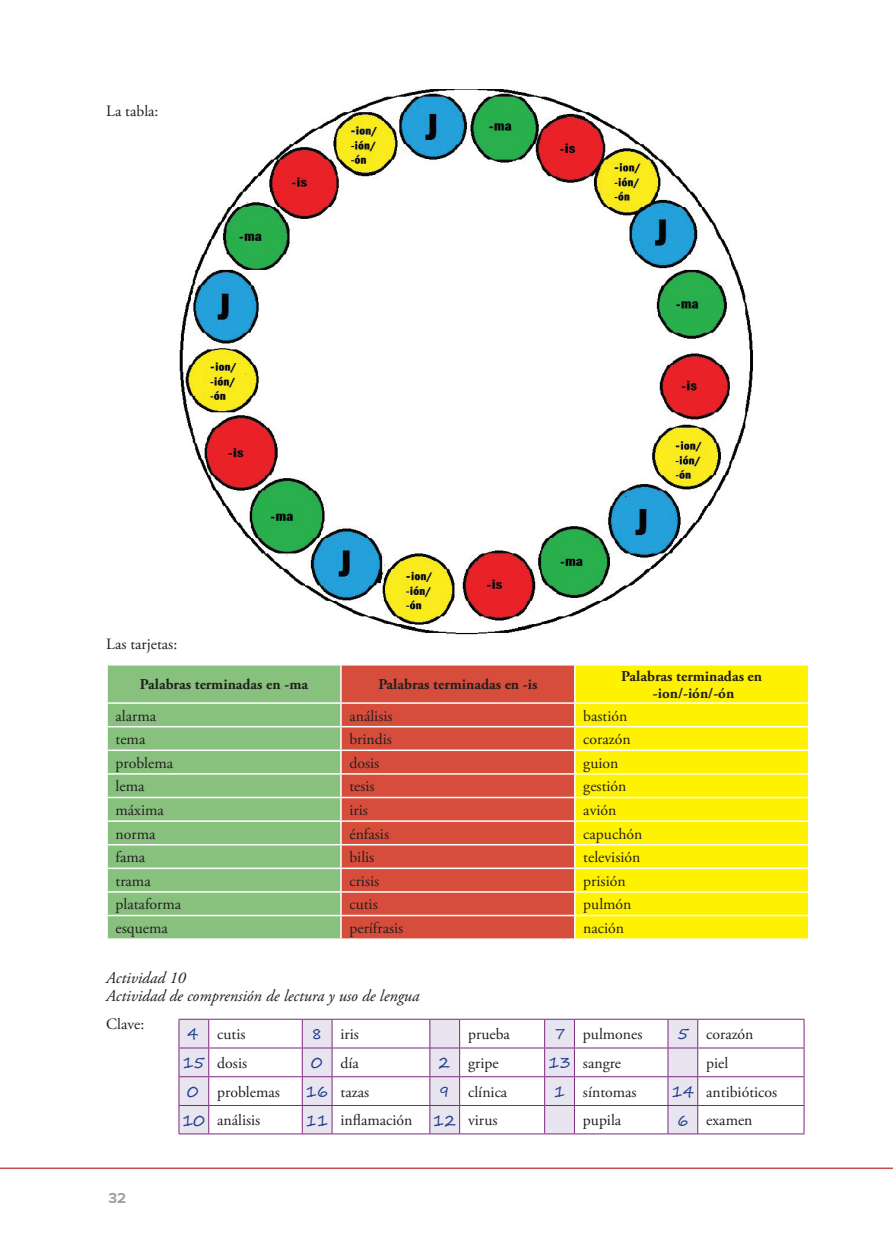
<style>
.page{position:relative;width:893px;height:1259px;background:#fff}
.page>*{position:absolute;margin:0;border:0;box-sizing:border-box;transform-origin:0 0}
.t1{font:italic 16.5px/18.8px "Adobe Garamond Pro";color:#231f20}
.t2{font:15.75px "Adobe Garamond Pro";color:#231f20}
.t3{font:700 15px/16.5px "Adobe Garamond Pro";color:#231f20;text-align:center}
.t4{font:700 15px "Proxima Nova";color:#9fa1a4}
.s1{font-family:"Segoe Script";color:#25408e}
</style>
<div class="page">
<hr style="left:0;top:1167px;width:893px;height:2px;background:#c1504e">
<div style="left:108px;top:665px;width:232px;height:273px;background:#87c17d"></div>
<div style="left:342px;top:665px;width:232px;height:273px;background:#d74d3b"></div>
<div style="left:576px;top:665px;width:232px;height:273px;background:#fff200"></div>
<hr style="left:106px;top:702px;width:235px;height:2px;background:#fff">
<hr style="left:341px;top:702px;width:234px;height:2px;background:#fff">
<hr style="left:575px;top:702px;width:234px;height:2px;background:#fff">
<hr style="left:106px;top:726px;width:235px;height:1px;background:#fff">
<hr style="left:341px;top:726px;width:234px;height:1px;background:#fff">
<hr style="left:575px;top:726px;width:234px;height:1px;background:#fff">
<hr style="left:106px;top:749px;width:235px;height:2px;background:#fff">
<hr style="left:341px;top:749px;width:234px;height:2px;background:#fff">
<hr style="left:575px;top:749px;width:234px;height:2px;background:#fff">
<hr style="left:106px;top:773px;width:235px;height:1px;background:#fff">
<hr style="left:341px;top:773px;width:234px;height:1px;background:#fff">
<hr style="left:575px;top:773px;width:234px;height:1px;background:#fff">
<hr style="left:106px;top:797px;width:235px;height:1px;background:#fff">
<hr style="left:341px;top:797px;width:234px;height:1px;background:#fff">
<hr style="left:575px;top:797px;width:234px;height:1px;background:#fff">
<hr style="left:106px;top:820px;width:235px;height:2px;background:#fff">
<hr style="left:341px;top:820px;width:234px;height:2px;background:#fff">
<hr style="left:575px;top:820px;width:234px;height:2px;background:#fff">
<hr style="left:106px;top:844px;width:235px;height:1px;background:#fff">
<hr style="left:341px;top:844px;width:234px;height:1px;background:#fff">
<hr style="left:575px;top:844px;width:234px;height:1px;background:#fff">
<hr style="left:106px;top:867px;width:235px;height:2px;background:#fff">
<hr style="left:341px;top:867px;width:234px;height:2px;background:#fff">
<hr style="left:575px;top:867px;width:234px;height:2px;background:#fff">
<hr style="left:106px;top:891px;width:235px;height:1px;background:#fff">
<hr style="left:341px;top:891px;width:234px;height:1px;background:#fff">
<hr style="left:575px;top:891px;width:234px;height:1px;background:#fff">
<hr style="left:106px;top:914px;width:235px;height:2px;background:#fff">
<hr style="left:341px;top:914px;width:234px;height:2px;background:#fff">
<hr style="left:575px;top:914px;width:234px;height:2px;background:#fff">
<svg style="left:808px;top:727px;width:1px;height:190px"></svg>
<svg style="left:180px;top:1020px;width:517px;height:113px"></svg>
<hr style="left:179px;top:1019px;width:30px;height:1px;background:#7d277d">
<hr style="left:209px;top:1019px;width:93px;height:1px;background:#7d277d">
<hr style="left:302px;top:1019px;width:30px;height:1px;background:#7d277d">
<hr style="left:332px;top:1019px;width:98px;height:1px;background:#7d277d">
<hr style="left:430px;top:1019px;width:30px;height:1px;background:#7d277d">
<hr style="left:460px;top:1019px;width:85px;height:1px;background:#7d277d">
<hr style="left:574px;top:1019px;width:94px;height:1px;background:#7d277d">
<hr style="left:668px;top:1019px;width:30px;height:1px;background:#7d277d">
<hr style="left:698px;top:1019px;width:106px;height:1px;background:#7d277d">
<hr style="left:179px;top:1047px;width:30px;height:1px;background:#7d277d">
<hr style="left:209px;top:1047px;width:93px;height:1px;background:#7d277d">
<hr style="left:302px;top:1047px;width:30px;height:1px;background:#7d277d">
<hr style="left:332px;top:1047px;width:98px;height:1px;background:#7d277d">
<hr style="left:430px;top:1047px;width:30px;height:1px;background:#7d277d">
<hr style="left:460px;top:1047px;width:85px;height:1px;background:#7d277d">
<hr style="left:574px;top:1047px;width:94px;height:1px;background:#7d277d">
<hr style="left:668px;top:1047px;width:30px;height:1px;background:#7d277d">
<hr style="left:698px;top:1047px;width:106px;height:1px;background:#7d277d">
<hr style="left:179px;top:1076px;width:30px;height:1px;background:#7d277d">
<hr style="left:209px;top:1076px;width:93px;height:1px;background:#7d277d">
<hr style="left:302px;top:1076px;width:30px;height:1px;background:#7d277d">
<hr style="left:332px;top:1076px;width:98px;height:1px;background:#7d277d">
<hr style="left:430px;top:1076px;width:30px;height:1px;background:#7d277d">
<hr style="left:460px;top:1076px;width:85px;height:1px;background:#7d277d">
<hr style="left:574px;top:1076px;width:94px;height:1px;background:#7d277d">
<hr style="left:668px;top:1076px;width:30px;height:1px;background:#7d277d">
<hr style="left:698px;top:1076px;width:106px;height:1px;background:#7d277d">
<svg style="left:179px;top:1019px;width:1px;height:114px"></svg>
<hr style="left:179px;top:1105px;width:30px;height:1px;background:#7d277d">
<hr style="left:179px;top:1133px;width:30px;height:1px;background:#7d277d">
<svg style="left:208px;top:1019px;width:1px;height:114px"></svg>
<hr style="left:209px;top:1105px;width:93px;height:1px;background:#7d277d">
<hr style="left:209px;top:1133px;width:93px;height:1px;background:#7d277d">
<svg style="left:302px;top:1019px;width:1px;height:114px"></svg>
<hr style="left:302px;top:1105px;width:30px;height:1px;background:#7d277d">
<hr style="left:302px;top:1133px;width:30px;height:1px;background:#7d277d">
<svg style="left:332px;top:1019px;width:1px;height:114px"></svg>
<hr style="left:332px;top:1105px;width:98px;height:1px;background:#7d277d">
<hr style="left:332px;top:1133px;width:98px;height:1px;background:#7d277d">
<svg style="left:429px;top:1019px;width:1px;height:114px"></svg>
<hr style="left:430px;top:1105px;width:30px;height:1px;background:#7d277d">
<hr style="left:430px;top:1133px;width:30px;height:1px;background:#7d277d">
<svg style="left:459px;top:1019px;width:1px;height:114px"></svg>
<hr style="left:460px;top:1105px;width:85px;height:1px;background:#7d277d">
<hr style="left:460px;top:1133px;width:85px;height:1px;background:#7d277d">
<svg style="left:544px;top:1019px;width:31px;height:115px;background:#ded2e4"></svg>
<hr style="left:574px;top:1105px;width:94px;height:1px;background:#7d277d">
<hr style="left:574px;top:1133px;width:94px;height:1px;background:#7d277d">
<svg style="left:668px;top:1019px;width:1px;height:114px"></svg>
<hr style="left:668px;top:1105px;width:30px;height:1px;background:#7d277d">
<hr style="left:668px;top:1133px;width:30px;height:1px;background:#7d277d">
<svg style="left:697px;top:1019px;width:1px;height:114px"></svg>
<hr style="left:698px;top:1105px;width:106px;height:1px;background:#7d277d">
<svg style="left:804px;top:1019px;width:1px;height:114px"></svg>
<hr style="left:698px;top:1133px;width:106px;height:1px;background:#7d277d">
<img style="left:179px;top:89px;width:573px;height:546px">
<p class="t2" style="left:106px;top:104px;width:54px">La tabla:</p>
<p class="t2" style="left:106px;top:638px;width:72px">Las tarjetas:</p>
<p class="t3" style="left:140px;top:677px;width:170px">Palabras terminadas en -ma</p>
<p class="t3" style="left:378px;top:677px;width:161px">Palabras terminadas en -is</p>
<p class="t3" style="left:621px;top:669px;width:142px">Palabras terminadas en -ion/-ión/-ón</p>
<p class="t2" style="left:116px;top:709px;width:42px">alarma</p>
<p class="t2" style="left:349px;top:709px;width:45px">análisis</p>
<p class="t2" style="left:583px;top:709px;width:46px">bastión</p>
<p class="t2" style="left:116px;top:733px;width:31px">tema</p>
<p class="t2" style="left:349px;top:733px;width:44px">brindis</p>
<p class="t2" style="left:583px;top:733px;width:49px">corazón</p>
<p class="t2" style="left:116px;top:756px;width:59px">problema</p>
<p class="t2" style="left:349px;top:756px;width:31px">dosis</p>
<p class="t2" style="left:583px;top:756px;width:37px">guion</p>
<p class="t2" style="left:116px;top:780px;width:31px">lema</p>
<p class="t2" style="left:349px;top:780px;width:27px">tesis</p>
<p class="t2" style="left:583px;top:780px;width:45px">gestión</p>
<p class="t2" style="left:116px;top:804px;width:50px">máxima</p>
<p class="t2" style="left:349px;top:804px;width:20px">iris</p>
<p class="t2" style="left:583px;top:804px;width:35px">avión</p>
<p class="t2" style="left:116px;top:827px;width:42px">norma</p>
<p class="t2" style="left:349px;top:827px;width:41px">énfasis</p>
<p class="t2" style="left:583px;top:827px;width:61px">capuchón</p>
<p class="t2" style="left:116px;top:851px;width:31px">fama</p>
<p class="t2" style="left:349px;top:851px;width:26px">bilis</p>
<p class="t2" style="left:583px;top:851px;width:59px">televisión</p>
<p class="t2" style="left:116px;top:874px;width:37px">trama</p>
<p class="t2" style="left:349px;top:874px;width:31px">crisis</p>
<p class="t2" style="left:583px;top:874px;width:44px">prisión</p>
<p class="t2" style="left:116px;top:898px;width:67px">plataforma</p>
<p class="t2" style="left:349px;top:898px;width:30px">cutis</p>
<p class="t2" style="left:583px;top:898px;width:50px">pulmón</p>
<p class="t2" style="left:116px;top:922px;width:54px">esquema</p>
<p class="t2" style="left:349px;top:922px;width:55px">perífrasis</p>
<p class="t2" style="left:583px;top:922px;width:42px">nación</p>
<p class="t1" style="left:106px;top:969px;width:315px">Actividad 10<br>Actividad de comprensión de lectura y uso de lengua</p>
<p class="t2" style="left:106px;top:1018px;width:40px">Clave:</p>
<p class="t2" style="left:187px;top:1028px;width:60px"><span class="s1">4</span> cutis</p>
<p class="t2" style="left:311px;top:1028px;width:49px"><span class="s1">8</span> iris</p>
<p class="t2" style="left:468px;top:1028px;width:44px">prueba</p>
<p class="t2" style="left:554px;top:1028px;width:90px"><span class="s1">7</span> pulmones</p>
<p class="t2" style="left:677px;top:1028px;width:78px"><span class="s1">5</span> corazón</p>
<p class="t2" style="left:183px;top:1057px;width:66px"><span class="s1">15</span> dosis</p>
<p class="t2" style="left:311px;top:1057px;width:49px"><span class="s1">0</span> día</p>
<p class="t2" style="left:439px;top:1057px;width:61px"><span class="s1">2</span> gripe</p>
<p class="t2" style="left:548px;top:1057px;width:74px"><span class="s1">13</span> sangre</p>
<p class="t2" style="left:706px;top:1057px;width:24px">piel</p>
<p class="t2" style="left:187px;top:1085px;width:94px"><span class="s1">0</span> problemas</p>
<p class="t2" style="left:306px;top:1085px;width:65px"><span class="s1">16</span> tazas</p>
<p class="t2" style="left:439px;top:1085px;width:70px"><span class="s1">9</span> clínica</p>
<p class="t2" style="left:554px;top:1085px;width:84px"><span class="s1">1</span> síntomas</p>
<p class="t2" style="left:671px;top:1085px;width:107px"><span class="s1">14</span> antibióticos</p>
<p class="t2" style="left:182px;top:1114px;width:80px"><span class="s1">10</span> análisis</p>
<p class="t2" style="left:306px;top:1114px;width:108px"><span class="s1">11</span> inflamación</p>
<p class="t2" style="left:433px;top:1114px;width:66px"><span class="s1">12</span> virus</p>
<p class="t2" style="left:583px;top:1114px;width:40px">pupila</p>
<p class="t2" style="left:677px;top:1114px;width:77px"><span class="s1">6</span> examen</p>
<p class="t4" style="left:108px;top:1193px;width:19px">32</p>
</div>
